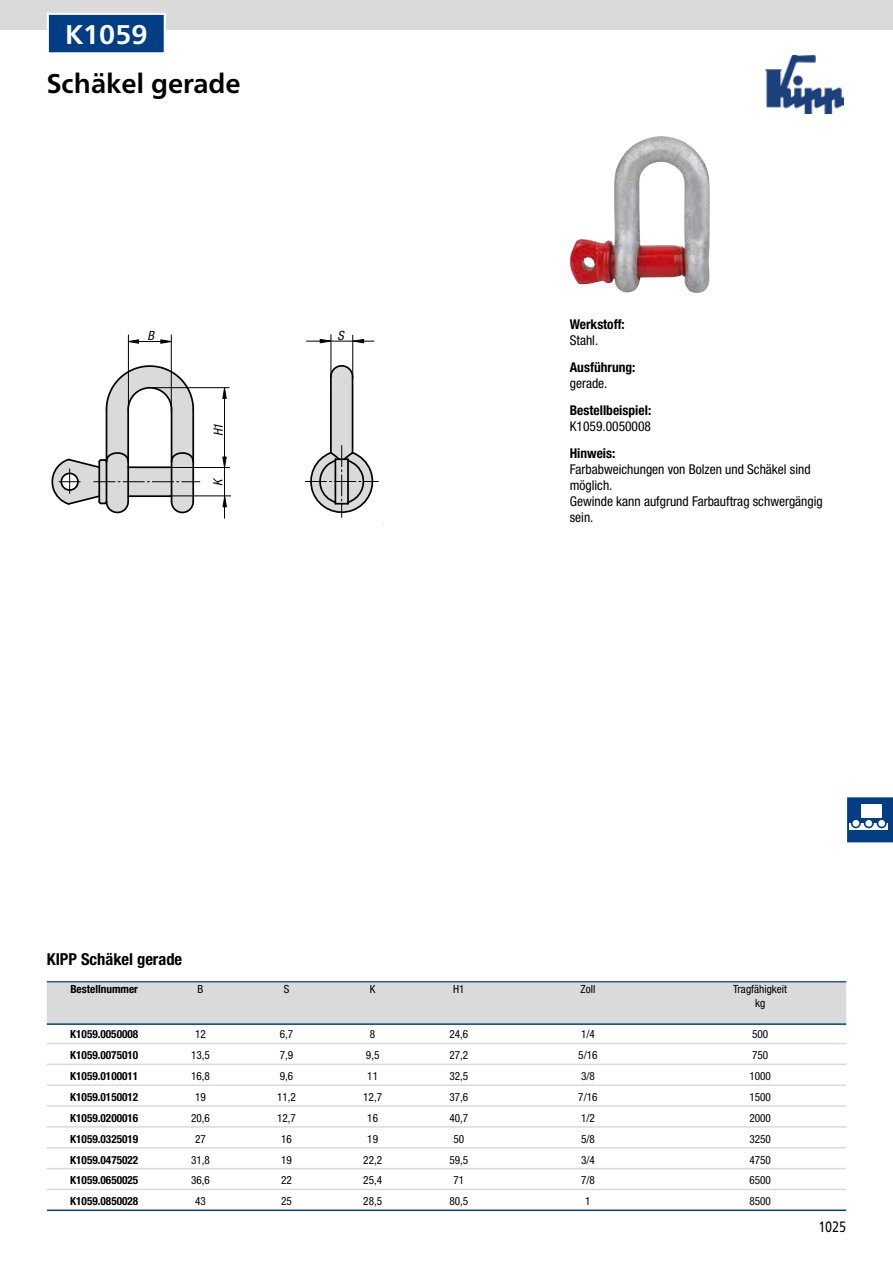
<style>
.page{position:relative;width:893px;height:1263px;background:#fff}
.page>*{position:absolute;margin:0;border:0;box-sizing:border-box;transform-origin:0 0}
.t1{font:700 27px "Frutiger Neue LTW1 G";color:#000}
.t2{font:700 27px "Frutiger Neue LTW1 G";color:#fff}
.t3{font:700 condensed 16.5px "Helvetica Neue LTW1 G";color:#000}
.t4{font:15px "Frutiger Neue LTW1 G";color:#000;scale:.81 1}
.t5{font:condensed 13.5px/16.2px "Helvetica Neue LTW1 G";color:#000}
.t6{font:700 condensed 13.5px "Helvetica Neue LTW1 G";color:#000}
.t7{font:italic condensed 12.75px "Helvetica Neue LTW1 G";color:#000}
.t8{font:condensed 11.25px/14px "Helvetica Neue LTW1 G";color:#000;text-align:center}
.t9{font:700 condensed 11.25px "Helvetica Neue LTW1 G";color:#000}
</style>
<div class="page">
<img style="left:765px;top:55px;width:79px;height:58px">
<div style="left:0;top:0;width:893px;height:30px;background:#dadada"></div>
<svg style="left:847px;top:797px;width:46px;height:46px"></svg>
<img style="left:569px;top:136px;width:141px;height:157px">
<svg style="left:51px;top:364px;width:149px;height:150px"></svg>
<svg style="left:305px;top:364px;width:73px;height:153px"></svg>
<hr style="left:128px;top:335px;width:1px;height:73px;background:#000">
<hr style="left:128px;top:341px;width:43px;height:1px;background:#000">
<svg style="left:160px;top:339px;width:11px;height:5px"></svg>
<svg style="left:127px;top:339px;width:12px;height:5px"></svg>
<hr style="left:171px;top:335px;width:1px;height:76px;background:#000">
<hr style="left:330px;top:335px;width:1px;height:41px;background:#000">
<hr style="left:352px;top:335px;width:1px;height:43px;background:#000">
<hr style="left:307px;top:341px;width:67px;height:1px;background:#000">
<svg style="left:348px;top:338px;width:16px;height:6px"></svg>
<svg style="left:319px;top:338px;width:17px;height:6px"></svg>
<hr style="left:168px;top:467px;width:62px;height:1px;background:#000">
<hr style="left:149px;top:387px;width:80px;height:1px;background:#000">
<hr style="left:224px;top:388px;width:1px;height:130px;background:#000">
<svg style="left:222px;top:387px;width:5px;height:12px"></svg>
<svg style="left:222px;top:456px;width:5px;height:11px"></svg>
<hr style="left:170px;top:495px;width:61px;height:1px;background:#000">
<svg style="left:222px;top:495px;width:5px;height:13px"></svg>
<div style="left:48px;top:14px;width:117px;height:39px;background:#023e84"></div>
<div style="left:47px;top:13px;width:119px;height:41px;border:2px solid #fff"></div>
<hr style="left:47px;top:981px;width:799px;height:2px;background:#023e84">
<div style="left:47px;top:983px;width:799px;height:41px;background:#dadada"></div>
<hr style="left:47px;top:1023px;width:799px;height:2px;background:#023e84">
<hr style="left:47px;top:1043px;width:799px;height:1px;background:#dadada">
<hr style="left:47px;top:1063px;width:799px;height:2px;background:#dadada">
<hr style="left:47px;top:1084px;width:799px;height:2px;background:#dadada">
<hr style="left:47px;top:1105px;width:799px;height:2px;background:#dadada">
<hr style="left:47px;top:1126px;width:799px;height:2px;background:#dadada">
<hr style="left:47px;top:1147px;width:799px;height:1px;background:#dadada">
<hr style="left:47px;top:1168px;width:799px;height:1px;background:#dadada">
<hr style="left:47px;top:1189px;width:799px;height:1px;background:#dadada">
<hr style="left:47px;top:1209px;width:799px;height:2px;background:#023e84">
<h1 class="t2" style="left:65px;top:18px;width:84px">K1059</h1>
<h1 class="t1" style="left:47px;top:67px;width:195px">Schäkel gerade</h1>
<p class="t7" style="left:148px;top:328px;width:8px">B</p>
<p class="t7" style="left:211px;top:436px;width:14px;rotate:-90deg">H1</p>
<p class="t7" style="left:211px;top:486px;width:10px;rotate:-90deg">K</p>
<p class="t7" style="left:338px;top:328px;width:8px">S</p>
<p class="t6" style="left:570px;top:316px;width:57px">Werkstoff:</p>
<p class="t5" style="left:570px;top:332px;width:30px">Stahl.</p>
<p class="t6" style="left:570px;top:359px;width:67px">Ausführung:</p>
<p class="t5" style="left:570px;top:375px;width:39px">gerade.</p>
<p class="t6" style="left:570px;top:402px;width:83px">Bestellbeispiel:</p>
<p class="t5" style="left:570px;top:418px;width:83px">K1059.0050008</p>
<p class="t6" style="left:570px;top:445px;width:47px">Hinweis:</p>
<p class="t5" style="left:570px;top:461px;width:254px">Farbabweichungen von Bolzen und Schäkel sind möglich.<br>Gewinde kann aufgrund Farbauftrag schwergängig sein.</p>
<h2 class="t3" style="left:47px;top:949px;width:137px">KIPP Schäkel gerade</h2>
<p class="t9" style="left:70px;top:982px;width:69px">Bestellnummer</p>
<p class="t8" style="left:198px;top:982px;width:7px">B</p>
<p class="t8" style="left:284px;top:982px;width:7px">S</p>
<p class="t8" style="left:370px;top:982px;width:7px">K</p>
<p class="t8" style="left:453px;top:982px;width:13px">H1</p>
<p class="t8" style="left:580px;top:982px;width:16px">Zoll</p>
<p class="t8" style="left:733px;top:982px;width:55px">Tragfähigkeit kg</p>
<p class="t9" style="left:70px;top:1028px;width:70px">K1059.0050008</p>
<p class="t8" style="left:195px;top:1027px;width:12px">12</p>
<p class="t8" style="left:280px;top:1027px;width:15px">6,7</p>
<p class="t8" style="left:370px;top:1027px;width:7px">8</p>
<p class="t8" style="left:449px;top:1027px;width:20px">24,6</p>
<p class="t8" style="left:581px;top:1027px;width:15px">1/4</p>
<p class="t8" style="left:752px;top:1027px;width:18px">500</p>
<p class="t9" style="left:70px;top:1048px;width:70px">K1059.0075010</p>
<p class="t8" style="left:191px;top:1048px;width:20px">13,5</p>
<p class="t8" style="left:280px;top:1048px;width:15px">7,9</p>
<p class="t8" style="left:366px;top:1048px;width:15px">9,5</p>
<p class="t8" style="left:449px;top:1048px;width:20px">27,2</p>
<p class="t8" style="left:578px;top:1048px;width:21px">5/16</p>
<p class="t8" style="left:752px;top:1048px;width:18px">750</p>
<p class="t9" style="left:70px;top:1069px;width:70px">K1059.0100011</p>
<p class="t8" style="left:191px;top:1069px;width:20px">16,8</p>
<p class="t8" style="left:280px;top:1069px;width:15px">9,6</p>
<p class="t8" style="left:367px;top:1069px;width:12px">11</p>
<p class="t8" style="left:449px;top:1069px;width:20px">32,5</p>
<p class="t8" style="left:581px;top:1069px;width:15px">3/8</p>
<p class="t8" style="left:749px;top:1069px;width:23px">1000</p>
<p class="t9" style="left:70px;top:1090px;width:70px">K1059.0150012</p>
<p class="t8" style="left:195px;top:1090px;width:12px">19</p>
<p class="t8" style="left:277px;top:1090px;width:20px">11,2</p>
<p class="t8" style="left:363px;top:1090px;width:20px">12,7</p>
<p class="t8" style="left:449px;top:1090px;width:20px">37,6</p>
<p class="t8" style="left:578px;top:1090px;width:21px">7/16</p>
<p class="t8" style="left:749px;top:1090px;width:23px">1500</p>
<p class="t9" style="left:70px;top:1111px;width:70px">K1059.0200016</p>
<p class="t8" style="left:191px;top:1111px;width:20px">20,6</p>
<p class="t8" style="left:277px;top:1111px;width:20px">12,7</p>
<p class="t8" style="left:367px;top:1111px;width:12px">16</p>
<p class="t8" style="left:449px;top:1111px;width:20px">40,7</p>
<p class="t8" style="left:581px;top:1111px;width:15px">1/2</p>
<p class="t8" style="left:749px;top:1111px;width:23px">2000</p>
<p class="t9" style="left:70px;top:1132px;width:70px">K1059.0325019</p>
<p class="t8" style="left:195px;top:1132px;width:12px">27</p>
<p class="t8" style="left:281px;top:1132px;width:12px">16</p>
<p class="t8" style="left:367px;top:1132px;width:12px">19</p>
<p class="t8" style="left:453px;top:1132px;width:12px">50</p>
<p class="t8" style="left:581px;top:1132px;width:15px">5/8</p>
<p class="t8" style="left:749px;top:1132px;width:23px">3250</p>
<p class="t9" style="left:70px;top:1153px;width:70px">K1059.0475022</p>
<p class="t8" style="left:191px;top:1153px;width:20px">31,8</p>
<p class="t8" style="left:281px;top:1153px;width:12px">19</p>
<p class="t8" style="left:363px;top:1153px;width:20px">22,2</p>
<p class="t8" style="left:449px;top:1153px;width:20px">59,5</p>
<p class="t8" style="left:581px;top:1153px;width:15px">3/4</p>
<p class="t8" style="left:749px;top:1153px;width:23px">4750</p>
<p class="t9" style="left:70px;top:1174px;width:70px">K1059.0650025</p>
<p class="t8" style="left:191px;top:1173px;width:20px">36,6</p>
<p class="t8" style="left:281px;top:1173px;width:12px">22</p>
<p class="t8" style="left:363px;top:1173px;width:20px">25,4</p>
<p class="t8" style="left:453px;top:1173px;width:12px">71</p>
<p class="t8" style="left:581px;top:1173px;width:15px">7/8</p>
<p class="t8" style="left:749px;top:1173px;width:23px">6500</p>
<p class="t9" style="left:70px;top:1194px;width:70px">K1059.0850028</p>
<p class="t8" style="left:195px;top:1194px;width:12px">43</p>
<p class="t8" style="left:281px;top:1194px;width:12px">25</p>
<p class="t8" style="left:363px;top:1194px;width:20px">28,5</p>
<p class="t8" style="left:449px;top:1194px;width:20px">80,5</p>
<p class="t8" style="left:585px;top:1194px;width:7px">1</p>
<p class="t8" style="left:749px;top:1194px;width:23px">8500</p>
<h3 class="t4" style="left:818px;top:1215px;width:36px">1025</h3>
</div>
